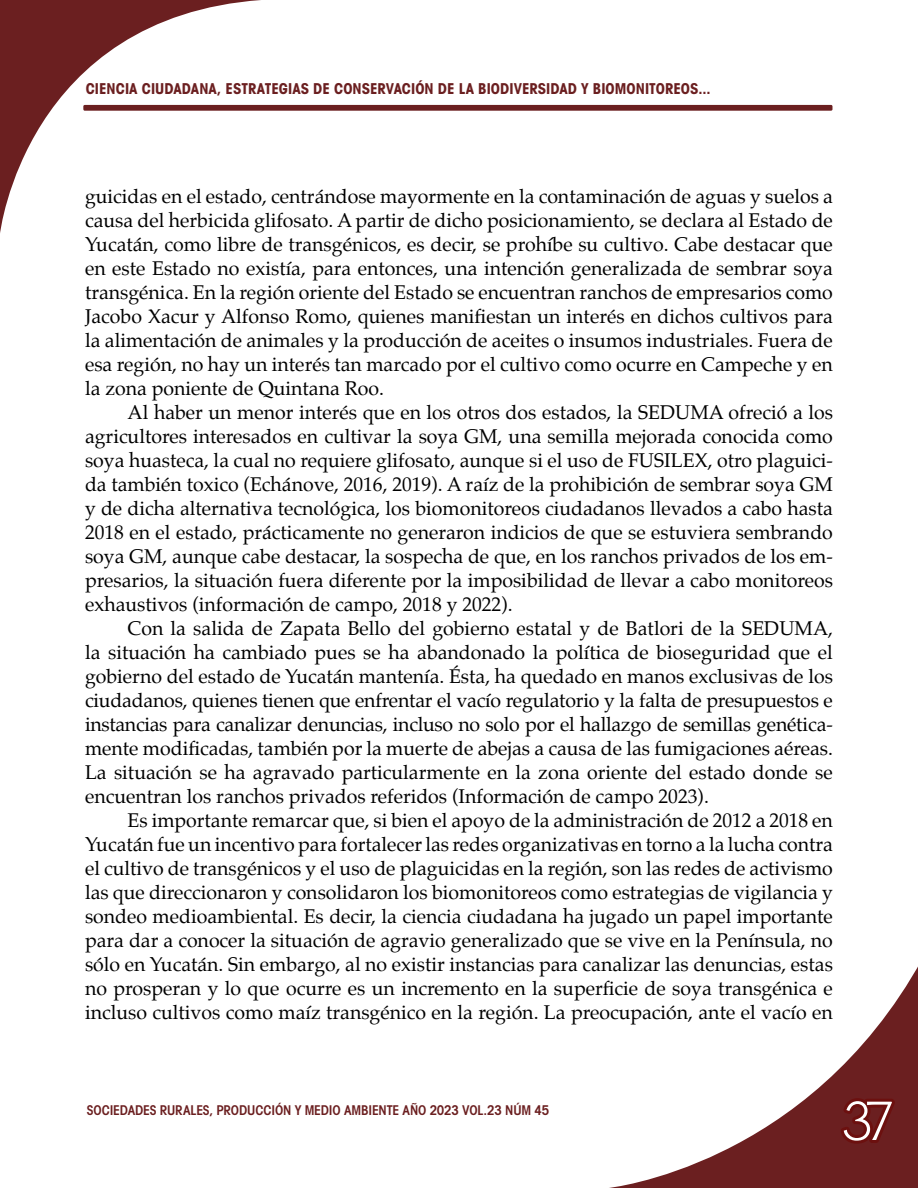
<style>
.page{position:relative;width:918px;height:1188px;background:#fff}
.page>*{position:absolute;margin:0;border:0;box-sizing:border-box;transform-origin:0 0}
.t1{font:60px "Martin Got URWT Ligh";color:#fff}
.t2{font:19.5px/24px "Palatino";color:#000;text-align:justify}
.t3{font:700 condensed 15px "Avant Garde";letter-spacing:.005em;color:#6b1f20}
.t4{font:13.5px "Avant Garde Cond Demi SC850";letter-spacing:-.01em;color:#6b1f20}
</style>
<div class="page">
<div style="left:83px;top:105px;width:749px;height:6px;background:#6b1f20;border-radius:2px"></div>
<svg style="left:0;top:0;width:262px;height:233px"></svg>
<svg style="left:609px;top:966px;width:309px;height:222px"></svg>
<svg style="left:837px;top:1094px;width:62px;height:54px;background:#6b1818"></svg>
<p class="t3" style="left:86px;top:79px;width:18px">CIENCIA</p>
<p class="t3" style="left:142px;top:79px;width:33px">CIUDADANA</p>
<p class="t3" style="left:217px;top:79px;width:17px">, ESTRATEGIAS</p>
<p class="t3" style="left:313px;top:79px;width:31px">DE CONSERVACIÓN</p>
<p class="t3" style="left:438px;top:79px;width:58px">DE LA BIODIVERSIDAD</p>
<p class="t3" style="left:581px;top:79px;width:55px">Y BIOMONITOREOS</p>
<p class="t3" style="left:698px;top:79px;width:14px">...</p>
<p class="t2" style="left:85px;top:184px;width:749px">guicidas en el estado, centrándose mayormente en la contaminación de aguas y suelos a causa del herbicida glifosato. A partir de dicho posicionamiento, se declara al Estado de Yucatán, como libre de transgénicos, es decir, se prohíbe su cultivo. Cabe destacar que en este Estado no existía, para entonces, una intención generalizada de sembrar soya transgénica. En la región oriente del Estado se encuentran ranchos de empresarios como Jacobo Xacur y Alfonso Romo, quienes manifiestan un interés en dichos cultivos para la alimentación de animales y la producción de aceites o insumos industriales. Fuera de esa región, no hay un interés tan marcado por el cultivo como ocurre en Campeche y en la zona poniente de Quintana Roo.</p>
<p class="t2" style="left:85px;top:400px;width:749px;text-indent:43px">Al haber un menor interés que en los otros dos estados, la SEDUMA ofreció a los agricultores interesados en cultivar la soya GM, una semilla mejorada conocida como soya huasteca, la cual no requiere glifosato, aunque si el uso de FUSILEX, otro plaguici&shy;da también toxico (Echánove, 2016, 2019). A raíz de la prohibición de sembrar soya GM y de dicha alternativa tecnológica, los biomonitoreos ciudadanos llevados a cabo hasta 2018 en el estado, prácticamente no generaron indicios de que se estuviera sembrando soya GM, aunque cabe destacar, la sospecha de que, en los ranchos privados de los em&shy;presarios, la situación fuera diferente por la imposibilidad de llevar a cabo monitoreos exhaustivos (información de campo, 2018 y 2022).</p>
<p class="t2" style="left:85px;top:616px;width:750px;text-indent:43px">Con la salida de Zapata Bello del gobierno estatal y de Batlori de la SEDUMA, la situación ha cambiado pues se ha abandonado la política de bioseguridad que el gobierno del estado de Yucatán mantenía. Ésta, ha quedado en manos exclusivas de los ciudadanos, quienes tienen que enfrentar el vacío regulatorio y la falta de presupuestos e instancias para canalizar denuncias, incluso no solo por el hallazgo de semillas genética&shy;mente modificadas, también por la muerte de abejas a causa de las fumigaciones aéreas.<br>La situación se ha agravado particularmente en la zona oriente del estado donde se encuentran los ranchos privados referidos (Información de campo 2023).</p>
<p class="t2" style="left:85px;top:808px;width:749px;text-indent:43px">Es importante remarcar que, si bien el apoyo de la administración de 2012 a 2018 en Yucatán fue un incentivo para fortalecer las redes organizativas en torno a la lucha contra el cultivo de transgénicos y el uso de plaguicidas en la región, son las redes de activismo las que direccionaron y consolidaron los biomonitoreos como estrategias de vigilancia y sondeo medioambiental. Es decir, la ciencia ciudadana ha jugado un papel importante para dar a conocer la situación de agravio generalizado que se vive en la Península, no sólo en Yucatán. Sin embargo, al no existir instancias para canalizar las denuncias, estas no prosperan y lo que ocurre es un incremento en la superficie de soya transgénica e incluso cultivos como maíz transgénico en la región. La preocupación, ante el vacío en</p>
<p class="t4" style="left:87px;top:1101px;width:464px">SOCIEDADES RURALES, PRODUCCIÓN Y MEDIO AMBIENTE AÑO 2023 VOL.23 NÚM 45</p>
<h1 class="t1" style="left:842px;top:1085px;width:54px">37</h1>
</div>
